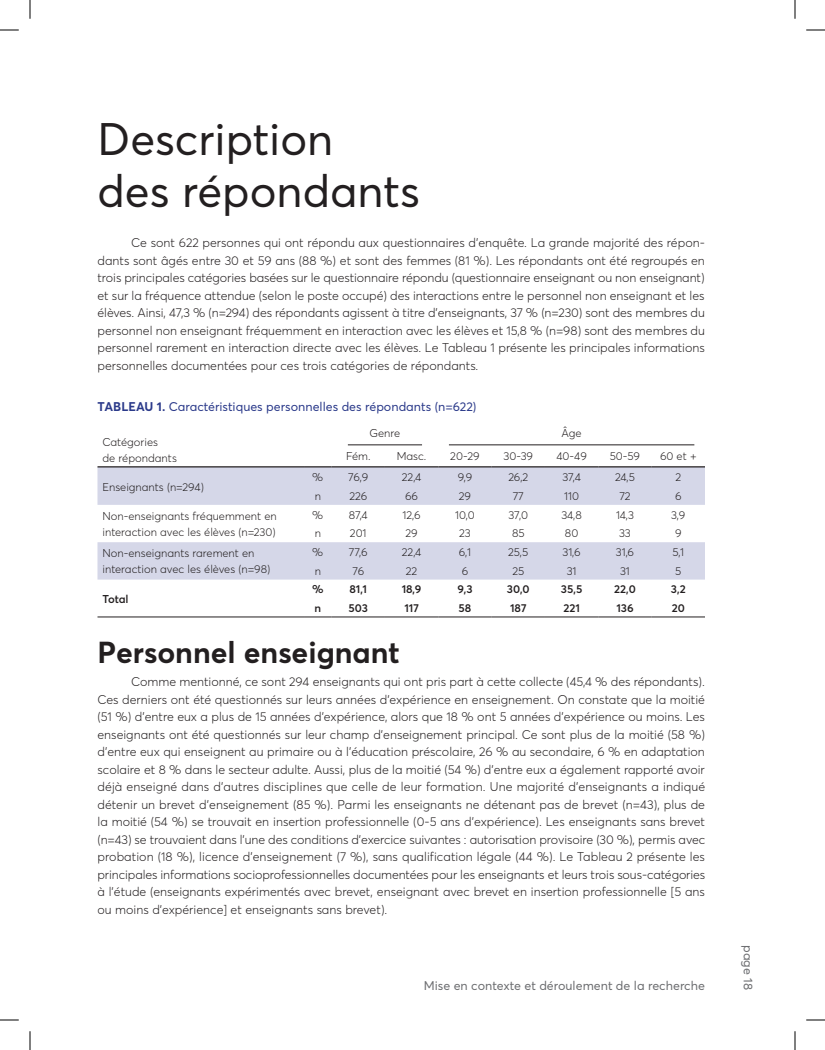
<style>
.page{position:relative;width:825px;height:1050px;background:#fff}
.page>*{position:absolute;margin:0;border:0;box-sizing:border-box;transform-origin:0 0}
.Titres_2{font:45px/52.5px "Averta Std";color:#231f20}
.Titres_3{font:700 30px "Averta Std";color:#231f20}
.Texte_régulier{font:300 12.5px/17.5px "Averta Std";color:#231f20;text-align:justify}
.Titre_tableau{font:12.5px "Averta Std";color:#2b3a8a}
.t1{font:12.5px "Averta Std";color:#6c6d70}
.Texte_tableau{font:300 11.25px/16.2px "Averta Std";color:#231f20}
.Texte_tableau_semibo{font:600 11.25px "Averta Std";color:#231f20}
.s1{font-weight:700}
</style>
<div class="page">
<svg style="left:98px;top:467px;width:607px;height:113px;fill:#d5d7e8"></svg>
<hr style="left:98px;top:466px;width:206px;height:1px;background:#231f20">
<svg style="left:304px;top:466px;width:28px;height:1px"></svg>
<hr style="left:332px;top:466px;width:53px;height:1px;background:#231f20">
<hr style="left:385px;top:466px;width:53px;height:1px;background:#231f20">
<hr style="left:438px;top:466px;width:54px;height:1px;background:#231f20">
<hr style="left:492px;top:466px;width:53px;height:1px;background:#231f20">
<hr style="left:545px;top:466px;width:53px;height:1px;background:#231f20">
<hr style="left:598px;top:466px;width:54px;height:1px;background:#231f20">
<hr style="left:652px;top:466px;width:53px;height:1px;background:#231f20">
<svg style="left:304px;top:617px;width:28px;height:1px"></svg>
<hr style="left:332px;top:617px;width:53px;height:1px;background:#231f20">
<hr style="left:385px;top:617px;width:53px;height:1px;background:#231f20">
<hr style="left:438px;top:617px;width:54px;height:1px;background:#231f20">
<hr style="left:492px;top:617px;width:53px;height:1px;background:#231f20">
<hr style="left:545px;top:617px;width:53px;height:1px;background:#231f20">
<hr style="left:598px;top:617px;width:54px;height:1px;background:#231f20">
<hr style="left:652px;top:617px;width:53px;height:1px;background:#231f20">
<hr style="left:98px;top:617px;width:206px;height:1px;background:#231f20">
<hr style="left:348px;top:445px;width:74px;height:1px;background:#231f20">
<hr style="left:449px;top:445px;width:245px;height:1px;background:#231f20">
<svg style="left:0;top:29px;width:19px;height:2px"></svg>
<svg style="left:806px;top:29px;width:19px;height:2px"></svg>
<svg style="left:0;top:1019px;width:19px;height:2px"></svg>
<svg style="left:806px;top:1019px;width:19px;height:2px"></svg>
<svg style="left:29px;top:0;width:2px;height:19px"></svg>
<svg style="left:29px;top:1031px;width:2px;height:19px"></svg>
<svg style="left:794px;top:0;width:2px;height:19px"></svg>
<svg style="left:794px;top:1031px;width:2px;height:19px"></svg>
<p class="Titres_2" style="left:98px;top:112px;width:324px">Description<br>des répondants</p>
<p class="Texte_régulier" style="left:98px;top:234px;width:609px;text-indent:34px">Ce sont 622 personnes qui ont répondu aux questionnaires d’enquête. La grande majorité des répon&shy;dants sont âgés entre 30 et 59 ans (88 %) et sont des femmes (81 %). Les répondants ont été regroupés en trois principales catégories basées sur le questionnaire répondu (questionnaire enseignant ou non enseignant) et sur la fréquence attendue (selon le poste occupé) des interactions entre le personnel non enseignant et les élèves. Ainsi, 47,3 % (n=294) des répondants agissent à titre d’enseignants, 37 % (n=230) sont des membres du personnel non enseignant fréquemment en interaction avec les élèves et 15,8 % (n=98) sont des membres du personnel rarement en interaction directe avec les élèves. Le Tableau 1 présente les principales informations personnelles documentées pour ces trois catégories de répondants.</p>
<p class="Titre_tableau" style="left:98px;top:399px;width:380px"><span class="s1">TABLEAU 1.</span> Caractéristiques personnelles des répondants (n=622)</p>
<p class="Texte_tableau" style="left:102px;top:433px;width:76px">Catégories<br>de répondants</p>
<p class="Texte_tableau" style="left:370px;top:425px;width:32px">Genre</p>
<p class="Texte_tableau" style="left:562px;top:425px;width:22px">Âge</p>
<p class="Texte_tableau" style="left:346px;top:448px;width:26px">Fém.</p>
<p class="Texte_tableau" style="left:397px;top:448px;width:31px">Masc.</p>
<p class="Texte_tableau" style="left:450px;top:448px;width:31px">20-29</p>
<p class="Texte_tableau" style="left:504px;top:448px;width:31px">30-39</p>
<p class="Texte_tableau" style="left:556px;top:448px;width:32px">40-49</p>
<p class="Texte_tableau" style="left:610px;top:448px;width:32px">50-59</p>
<p class="Texte_tableau" style="left:660px;top:448px;width:38px">60 et +</p>
<p class="Texte_tableau" style="left:102px;top:478px;width:103px">Enseignants (n=294)</p>
<p class="Texte_tableau" style="left:312px;top:469px;width:13px">%</p>
<p class="Texte_tableau" style="left:348px;top:469px;width:22px">76,9</p>
<p class="Texte_tableau" style="left:402px;top:469px;width:21px">22,4</p>
<p class="Texte_tableau" style="left:458px;top:469px;width:16px">9,9</p>
<p class="Texte_tableau" style="left:508px;top:469px;width:21px">26,2</p>
<p class="Texte_tableau" style="left:562px;top:469px;width:20px">37,4</p>
<p class="Texte_tableau" style="left:615px;top:469px;width:21px">24,5</p>
<p class="Texte_tableau" style="left:675px;top:469px;width:7px">2</p>
<p class="Texte_tableau" style="left:315px;top:488px;width:8px">n</p>
<p class="Texte_tableau" style="left:349px;top:488px;width:19px">226</p>
<p class="Texte_tableau" style="left:405px;top:488px;width:14px">66</p>
<p class="Texte_tableau" style="left:459px;top:488px;width:14px">29</p>
<p class="Texte_tableau" style="left:513px;top:488px;width:13px">77</p>
<p class="Texte_tableau" style="left:564px;top:488px;width:16px">110</p>
<p class="Texte_tableau" style="left:619px;top:488px;width:13px">72</p>
<p class="Texte_tableau" style="left:675px;top:488px;width:8px">6</p>
<p class="Texte_tableau" style="left:102px;top:508px;width:176px">Non-enseignants fréquemment en interaction avec les élèves (n=230)</p>
<p class="Texte_tableau" style="left:312px;top:506px;width:13px">%</p>
<p class="Texte_tableau" style="left:349px;top:506px;width:21px">87,4</p>
<p class="Texte_tableau" style="left:403px;top:506px;width:20px">12,6</p>
<p class="Texte_tableau" style="left:455px;top:506px;width:21px">10,0</p>
<p class="Texte_tableau" style="left:509px;top:506px;width:21px">37,0</p>
<p class="Texte_tableau" style="left:561px;top:506px;width:22px">34,8</p>
<p class="Texte_tableau" style="left:616px;top:506px;width:19px">14,3</p>
<p class="Texte_tableau" style="left:671px;top:506px;width:16px">3,9</p>
<p class="Texte_tableau" style="left:315px;top:525px;width:8px">n</p>
<p class="Texte_tableau" style="left:350px;top:525px;width:18px">201</p>
<p class="Texte_tableau" style="left:406px;top:525px;width:14px">29</p>
<p class="Texte_tableau" style="left:459px;top:525px;width:13px">23</p>
<p class="Texte_tableau" style="left:512px;top:525px;width:14px">85</p>
<p class="Texte_tableau" style="left:565px;top:525px;width:15px">80</p>
<p class="Texte_tableau" style="left:619px;top:525px;width:13px">33</p>
<p class="Texte_tableau" style="left:675px;top:525px;width:8px">9</p>
<p class="Texte_tableau" style="left:102px;top:545px;width:169px">Non-enseignants rarement en interaction avec les élèves (n=98)</p>
<p class="Texte_tableau" style="left:312px;top:544px;width:13px">%</p>
<p class="Texte_tableau" style="left:349px;top:544px;width:20px">77,6</p>
<p class="Texte_tableau" style="left:402px;top:544px;width:21px">22,4</p>
<p class="Texte_tableau" style="left:459px;top:544px;width:14px">6,1</p>
<p class="Texte_tableau" style="left:508px;top:544px;width:21px">25,5</p>
<p class="Texte_tableau" style="left:562px;top:544px;width:20px">31,6</p>
<p class="Texte_tableau" style="left:616px;top:544px;width:20px">31,6</p>
<p class="Texte_tableau" style="left:672px;top:544px;width:13px">5,1</p>
<p class="Texte_tableau" style="left:315px;top:562px;width:8px">n</p>
<p class="Texte_tableau" style="left:352px;top:562px;width:13px">76</p>
<p class="Texte_tableau" style="left:406px;top:562px;width:13px">22</p>
<p class="Texte_tableau" style="left:462px;top:562px;width:8px">6</p>
<p class="Texte_tableau" style="left:512px;top:562px;width:13px">25</p>
<p class="Texte_tableau" style="left:567px;top:562px;width:11px">31</p>
<p class="Texte_tableau" style="left:620px;top:562px;width:11px">31</p>
<p class="Texte_tableau" style="left:675px;top:562px;width:8px">5</p>
<p class="Texte_tableau_semibo" style="left:312px;top:582px;width:13px">%</p>
<p class="Texte_tableau_semibo" style="left:350px;top:582px;width:19px">81,1</p>
<p class="Texte_tableau_semibo" style="left:402px;top:582px;width:21px">18,9</p>
<p class="Texte_tableau_semibo" style="left:457px;top:582px;width:17px">9,3</p>
<p class="Texte_tableau_semibo" style="left:507px;top:582px;width:24px">30,0</p>
<p class="Texte_tableau_semibo" style="left:561px;top:582px;width:23px">35,5</p>
<p class="Texte_tableau_semibo" style="left:614px;top:582px;width:23px">22,0</p>
<p class="Texte_tableau_semibo" style="left:671px;top:582px;width:16px">3,2</p>
<p class="Texte_tableau_semibo" style="left:314px;top:601px;width:8px">n</p>
<p class="Texte_tableau_semibo" style="left:349px;top:601px;width:21px">503</p>
<p class="Texte_tableau_semibo" style="left:404px;top:601px;width:16px">117</p>
<p class="Texte_tableau_semibo" style="left:459px;top:601px;width:14px">58</p>
<p class="Texte_tableau_semibo" style="left:510px;top:601px;width:18px">187</p>
<p class="Texte_tableau_semibo" style="left:563px;top:601px;width:18px">221</p>
<p class="Texte_tableau_semibo" style="left:616px;top:601px;width:19px">136</p>
<p class="Texte_tableau_semibo" style="left:672px;top:601px;width:15px">20</p>
<p class="Titres_3" style="left:98px;top:633px;width:304px">Personnel enseignant</p>
<p class="Texte_régulier" style="left:98px;top:673px;width:609px;text-indent:34px">Comme mentionné, ce sont 294 enseignants qui ont pris part à cette collecte (45,4 % des répondants).<br>Ces derniers ont été questionnés sur leurs années d’expérience en enseignement. On constate que la moitié (51 %) d’entre eux a plus de 15 années d’expérience, alors que 18 % ont 5 années d’expérience ou moins. Les enseignants ont été questionnés sur leur champ d’enseignement principal. Ce sont plus de la moitié (58 %) d’entre eux qui enseignent au primaire ou à l’éducation préscolaire, 26 % au secondaire, 6 % en adaptation scolaire et 8 % dans le secteur adulte. Aussi, plus de la moitié (54 %) d’entre eux a également rapporté avoir déjà enseigné dans d’autres disciplines que celle de leur formation. Une majorité d’enseignants a indiqué détenir un brevet d’enseignement (85 %). Parmi les enseignants ne détenant pas de brevet (n=43), plus de la moitié (54 %) se trouvait en insertion professionnelle (0-5 ans d’expérience). Les enseignants sans brevet (n=43) se trouvaient dans l’une des conditions d’exercice suivantes : autorisation provisoire (30 %), permis avec probation (18 %), licence d’enseignement (7 %), sans qualification légale (44 %). Le Tableau 2 présente les principales informations socioprofessionnelles documentées pour les enseignants et leurs trois sous-catégories à l’étude (enseignants expérimentés avec brevet, enseignant avec brevet en insertion professionnelle [5 ans ou moins d’expérience] et enseignants sans brevet).</p>
<p class="Texte_tableau_semibo" style="left:102px;top:592px;width:28px">Total</p>
<p class="t1" style="left:424px;top:978px;width:283px">Mise en contexte et déroulement de la recherche</p>
<p class="t1" style="left:756px;top:945px;width:46px;rotate:90deg">page 18</p>
</div>
